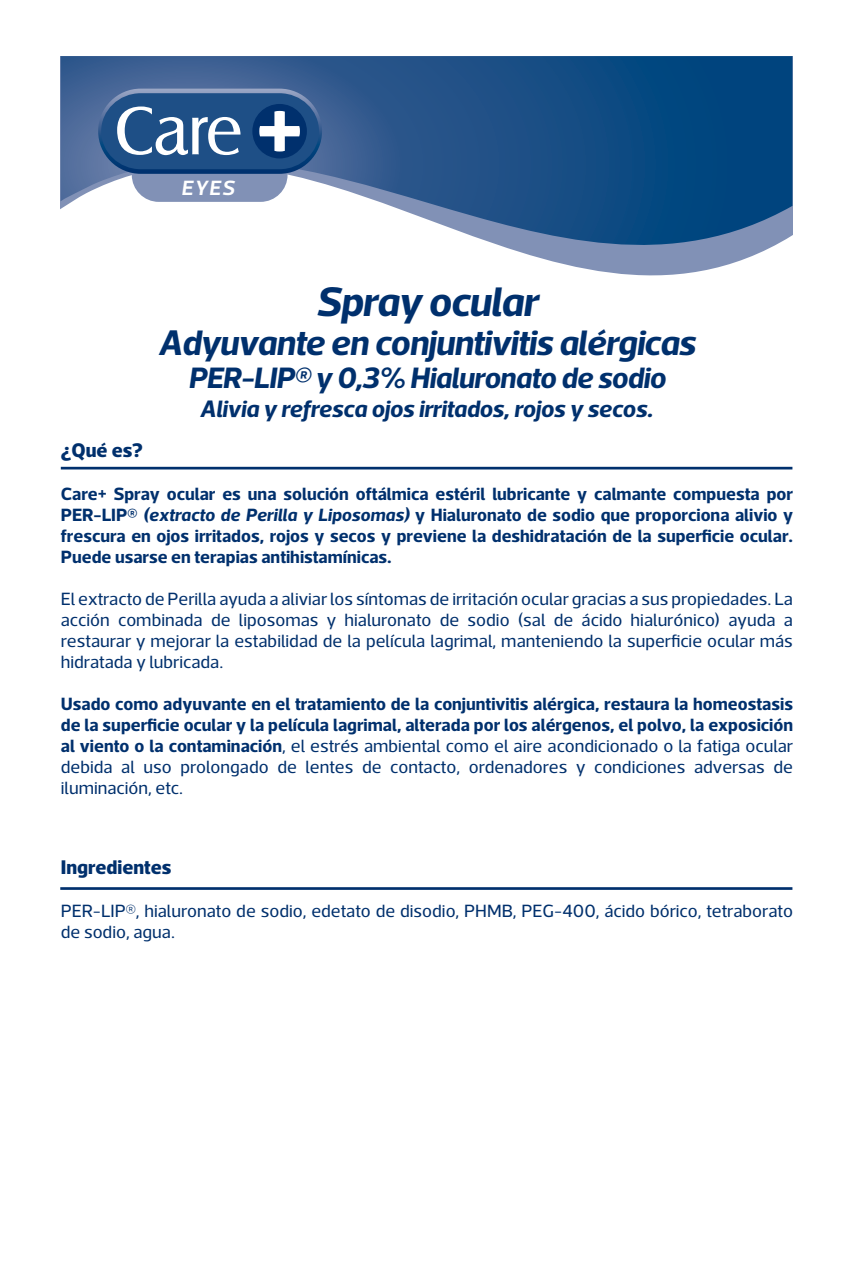
<style>
.page{position:relative;width:851px;height:1276px;background:#fff}
.page>*{position:absolute;margin:0;border:0;box-sizing:border-box;transform-origin:0 0}
.t1{font:italic 700 42px "Acto";letter-spacing:-.02em;color:#00306d}
.t2{font:italic 700 36px "Acto";letter-spacing:-.02em;color:#00306d}
.t3{font:italic 700 30px "Acto";letter-spacing:-.02em;color:#00306d}
.t4{font:italic 700 24px "Acto";letter-spacing:-.01em;color:#00306d}
.t5{font:italic 600 21px "Acto";color:#fff}
.t6{font:800 20.1px "Acto";color:#00306d}
.t7{font:700 18px/21px "Acto";color:#00306d;text-align:justify}
.t8{font:18px/21px "Acto";color:#00306d;text-align:justify}
.s1{font-style:italic}
.s2{font-weight:400}
</style>
<div class="page">
<hr style="left:61px;top:467px;width:731px;height:2px;background:#00306d">
<hr style="left:60px;top:887px;width:732px;height:3px;background:#00306d">
<svg style="left:61px;top:56px;width:731px;height:219px"></svg>
<div style="left:132px;top:148px;width:155px;height:54px;background:#8191b6;border-radius:27px"></div>
<svg style="left:98px;top:89px;width:224px;height:85px;background:#446595"></svg>
<svg style="left:101px;top:93px;width:218px;height:76px;background:#406897"></svg>
<p class="t5" style="left:181px;top:175px;width:55px">EYES</p>
<h1 class="t1" style="left:316px;top:276px;width:223px">Spray ocular</h1>
<h2 class="t2" style="left:158px;top:321px;width:538px">Adyuvante en conjuntivitis alérgicas</h2>
<h3 class="t3" style="left:188px;top:360px;width:479px">PER-LIP® y 0,3% Hialuronato de sodio</h3>
<h3 class="t4" style="left:200px;top:394px;width:454px">Alivia y refresca ojos irritados, rojos y secos.</h3>
<p class="t6" style="left:61px;top:438px;width:84px">¿Qué es?</p>
<p class="t7" style="left:61px;top:483px;width:733px">Care+ Spray ocular es una solución oftálmica estéril lubricante y calmante compuesta por PER-LIP® <span class="s1">(extracto de Perilla y Liposomas)</span> y Hialuronato de sodio que proporciona alivio y frescura en ojos irritados, rojos y secos y previene la deshidratación de la superficie ocular.<br>Puede usarse en terapias antihistamínicas.</p>
<p class="t8" style="left:61px;top:588px;width:733px">El extracto de Perilla ayuda a aliviar los síntomas de irritación ocular gracias a sus propiedades. La acción combinada de liposomas y hialuronato de sodio (sal de ácido hialurónico) ayuda a restaurar y mejorar la estabilidad de la película lagrimal, manteniendo la superficie ocular más hidratada y lubricada.</p>
<p class="t7" style="left:61px;top:693px;width:733px">Usado como adyuvante en el tratamiento de la conjuntivitis alérgica, restaura la homeostasis de la superficie ocular y la película lagrimal, alterada por los alérgenos, el polvo, la exposición al viento o la contaminación<span class="s2">, el estrés ambiental como el aire acondicionado o la fatiga ocular debida al uso prolongado de lentes de contacto, ordenadores y condiciones adversas de iluminación, etc.</span></p>
<p class="t6" style="left:61px;top:855px;width:112px">Ingredientes</p>
<p class="t8" style="left:61px;top:900px;width:733px">PER-LIP®, hialuronato de sodio, edetato de disodio, PHMB, PEG-400, ácido bórico, tetraborato de sodio, agua.</p>
</div>
